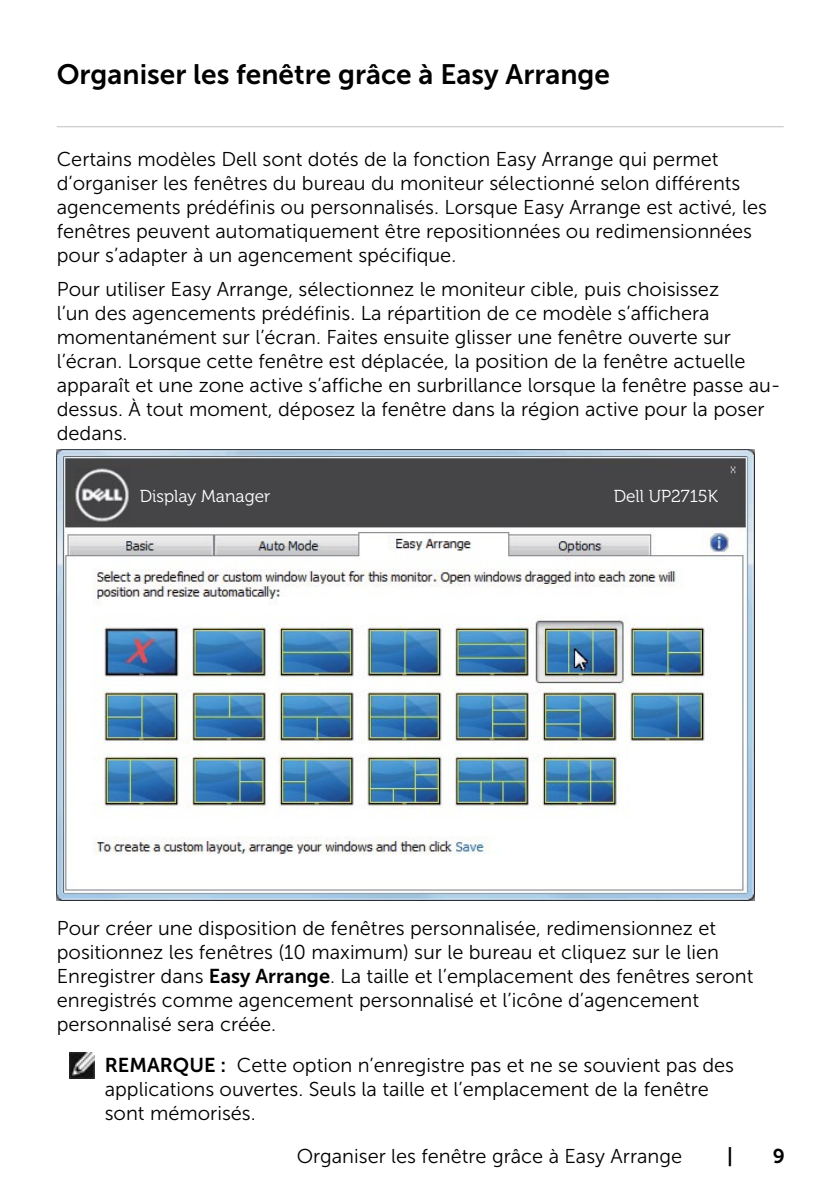
<style>
.page{position:relative;width:840px;height:1191px;background:#fff}
.page>*{position:absolute;margin:0;border:0;box-sizing:border-box;transform-origin:0 0}
.Head1{font:28px "Museo Sans For Dell 700";color:#000}
.內文{font:20px/24px "Museo Sans For Dell 300";color:#000}
.t1{font:20px "Museo Sans For Dell 700";color:#000}
.t2{font:17.2px "Museo For Dell 300";color:#fff}
.s1{font-family:"Museo Sans For Dell 700"}
</style>
<div class="page">
<hr style="left:57px;top:126px;width:726px;height:1px;background:#bec0c2">
<img style="left:57px;top:449px;width:697px;height:451px">
<img style="left:69px;top:1052px;width:26px;height:26px">
<p class="Head1" style="left:57px;top:58px;width:554px">Organiser les fenêtre grâce à Easy Arrange</p>
<p class="內文" style="left:57px;top:147px;width:711px">Certains modèles Dell sont dotés de la fonction Easy Arrange qui permet d’organiser les fenêtres du bureau du moniteur sélectionné selon différents agencements prédéfinis ou personnalisés. Lorsque Easy Arrange est activé, les fenêtres peuvent automatiquement être repositionnées ou redimensionnées pour s’adapter à un agencement spécifique.</p>
<p class="內文" style="left:57px;top:277px;width:725px">Pour utiliser Easy Arrange, sélectionnez le moniteur cible, puis choisissez<br>l’un des agencements prédéfinis. La répartition de ce modèle s’affichera momentanément sur l’écran. Faites ensuite glisser une fenêtre ouverte sur l’écran. Lorsque cette fenêtre est déplacée, la position de la fenêtre actuelle apparaît et une zone active s’affiche en surbrillance lorsque la fenêtre passe au&shy;dessus. À tout moment, déposez la fenêtre dans la région active pour la poser dedans.</p>
<p class="t2" style="left:140px;top:487px;width:132px">Display Manager</p>
<p class="t2" style="left:613px;top:487px;width:105px">Dell UP2715K</p>
<p class="內文" style="left:57px;top:916px;width:698px">Pour créer une disposition de fenêtres personnalisée, redimensionnez et positionnez les fenêtres (10 maximum) sur le bureau et cliquez sur le lien Enregistrer dans <span class="s1">Easy Arrange</span>. La taille et l’emplacement des fenêtres seront enregistrés comme agencement personnalisé et l’icône d’agencement personnalisé sera créée.</p>
<p class="內文" style="left:105px;top:1053px;width:630px"><span class="s1">REMARQUE :</span> Cette option n’enregistre pas et ne se souvient pas des applications ouvertes. Seuls la taille et l’emplacement de la fenêtre sont mémorisés.</p>
<p class="內文" style="left:296px;top:1143px;width:387px">Organiser les fenêtre grâce à Easy Arrange</p>
<p class="t1" style="left:726px;top:1144px;width:7px">|</p>
<p class="t1" style="left:772px;top:1144px;width:14px">9</p>
</div>
